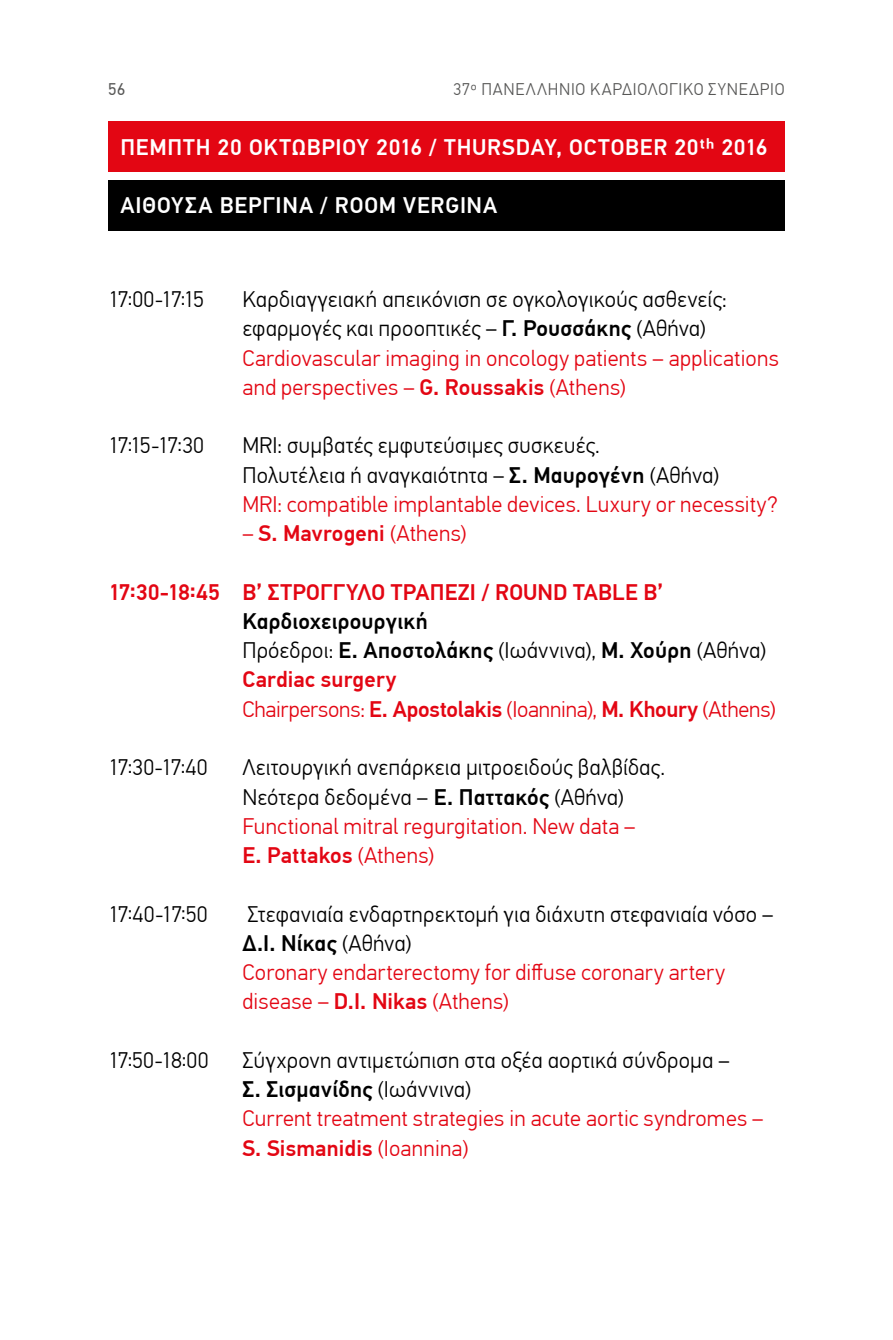
<style>
.page{position:relative;width:893px;height:1340px;background:#fff}
.page>*{position:absolute;margin:0;border:0;box-sizing:border-box;transform-origin:0 0}
.t1{font:300 22.5px/29.2px "PF Din Text Pro";letter-spacing:.005em;color:#000}
.t2{font:300 22.5px/29.2px "PF Din Text Pro";letter-spacing:.01em;color:#e30613}
.t3{font:500 22.5px "PF Din Text Pro";letter-spacing:.005em;color:#e30613}
.t4{font:500 22.5px "PF Din Text Pro";letter-spacing:.035em;color:#fff}
.t5{font:300 22.5px "PF Din Text Pro";letter-spacing:-.01em;color:#e30613}
.t6{font:500 22.5px "PF Din Text Pro";letter-spacing:.01em;color:#000}
.t7{font:300 16.88px "PF Din Text Pro";letter-spacing:.045em;color:#575756}
.t8{font:16.88px "PF Din Text Pro";color:#575756}
.s1{font-weight:500}
.s2{font-weight:300}
</style>
<div class="page">
<div style="left:108px;top:122px;width:676px;height:50px;background:#e30613"></div>
<div style="left:108px;top:180px;width:676px;height:51px;background:#000"></div>
<p class="t8" style="left:108px;top:79px;width:18px">56</p>
<p class="t7" style="left:453px;top:79px;width:333px">37o ΠΑΝΕΛΛΗΝΙΟ ΚΑΡΔΙΟΛΟΓΙΚΟ ΣΥΝΕΔΡΙΟ</p>
<p class="t4" style="left:120px;top:133px;width:649px">ΠΕΜΠΤΗ 20 ΟΚΤΩBΡΙΟΥ 2016 / THURSDAY, OCTOBER 20th 2016</p>
<p class="t4" style="left:120px;top:192px;width:379px">ΑΙΘΟΥΣΑ ΒΕΡΓΙΝΑ / ROOM VERGINA</p>
<p class="t1" style="left:108px;top:285px;width:97px">17:00-17:15</p>
<p class="t1" style="left:242px;top:285px;width:486px">Καρδιαγγειακή απεικόνιση σε ογκολογικούς ασθενείς: εφαρμογές και προοπτικές – <span class="s1">Γ. Ρουσσάκης</span> (Αθήνα)</p>
<p class="t2" style="left:242px;top:343px;width:538px">Cardiovascular imaging in oncology patients – applications and perspectives – <span class="s1">G. Roussakis</span> (Athens)</p>
<p class="t1" style="left:108px;top:431px;width:97px">17:15-17:30</p>
<p class="t1" style="left:242px;top:431px;width:479px">MRI: συμβατές εμφυτεύσιμες συσκευές.<br>Πολυτέλεια ή αναγκαιότητα – <span class="s1">Σ. Μαυρογένη</span> (Αθήνα)</p>
<p class="t2" style="left:242px;top:490px;width:537px">MRI: compatible implantable devices. Luxury or necessity?</p>
<p class="t3" style="left:242px;top:520px;width:226px"><span class="s2">–</span> S. Mavrogeni <span class="s2">(Athens)</span></p>
<p class="t3" style="left:108px;top:578px;width:556px">17:30-18:45 Β’ ΣΤΡΟΓΓΥΛΟ ΤΡΑΠΕΖΙ / ROUND TABLE B’</p>
<p class="t6" style="left:242px;top:607px;width:187px">Καρδιοχειρουργική</p>
<p class="t1" style="left:242px;top:636px;width:525px">Πρόεδροι: <span class="s1">Ε. Αποστολάκης</span> (Ιωάννινα), <span class="s1">Μ. Χούρη</span> (Αθήνα)</p>
<p class="t3" style="left:242px;top:666px;width:156px">Cardiac surgery</p>
<p class="t5" style="left:242px;top:696px;width:535px">Chairpersons: <span class="s1">E. Apostolakis</span> (Ioannina), <span class="s1">M. Khoury</span> (Athens)</p>
<p class="t1" style="left:108px;top:753px;width:101px">17:30-17:40</p>
<p class="t1" style="left:242px;top:753px;width:424px">Λειτουργική ανεπάρκεια μιτροειδούς βαλβίδας.<br>Νεότερα δεδομένα – <span class="s1">Ε. Παττακός</span> (Αθήνα)</p>
<p class="t2" style="left:242px;top:811px;width:395px">Functional mitral regurgitation. New data –<br><span class="s1">E. Pattakos</span> (Athens)</p>
<p class="t1" style="left:108px;top:899px;width:101px">17:40-17:50</p>
<p class="t1" style="left:242px;top:899px;width:532px">Στεφανιαία ενδαρτηρεκτομή για διάχυτη στεφανιαία νόσο –<br><span class="s1">Δ.Ι. Νίκας</span> (Αθήνα)</p>
<p class="t2" style="left:242px;top:958px;width:484px">Coronary endarterectomy for diffuse coronary artery disease – <span class="s1">D.Ι. Nikas</span> (Athens)</p>
<p class="t1" style="left:108px;top:1045px;width:102px">17:50-18:00</p>
<p class="t1" style="left:242px;top:1045px;width:489px">Σύγχρονη αντιμετώπιση στα οξέα αορτικά σύνδρομα –<br><span class="s1">Σ. Σισμανίδης</span> (Ιωάννινα)</p>
<p class="t2" style="left:242px;top:1104px;width:523px">Current treatment strategies in acute aortic syndromes –<br><span class="s1">S. Sismanidis</span> (Ioannina)</p>
</div>
